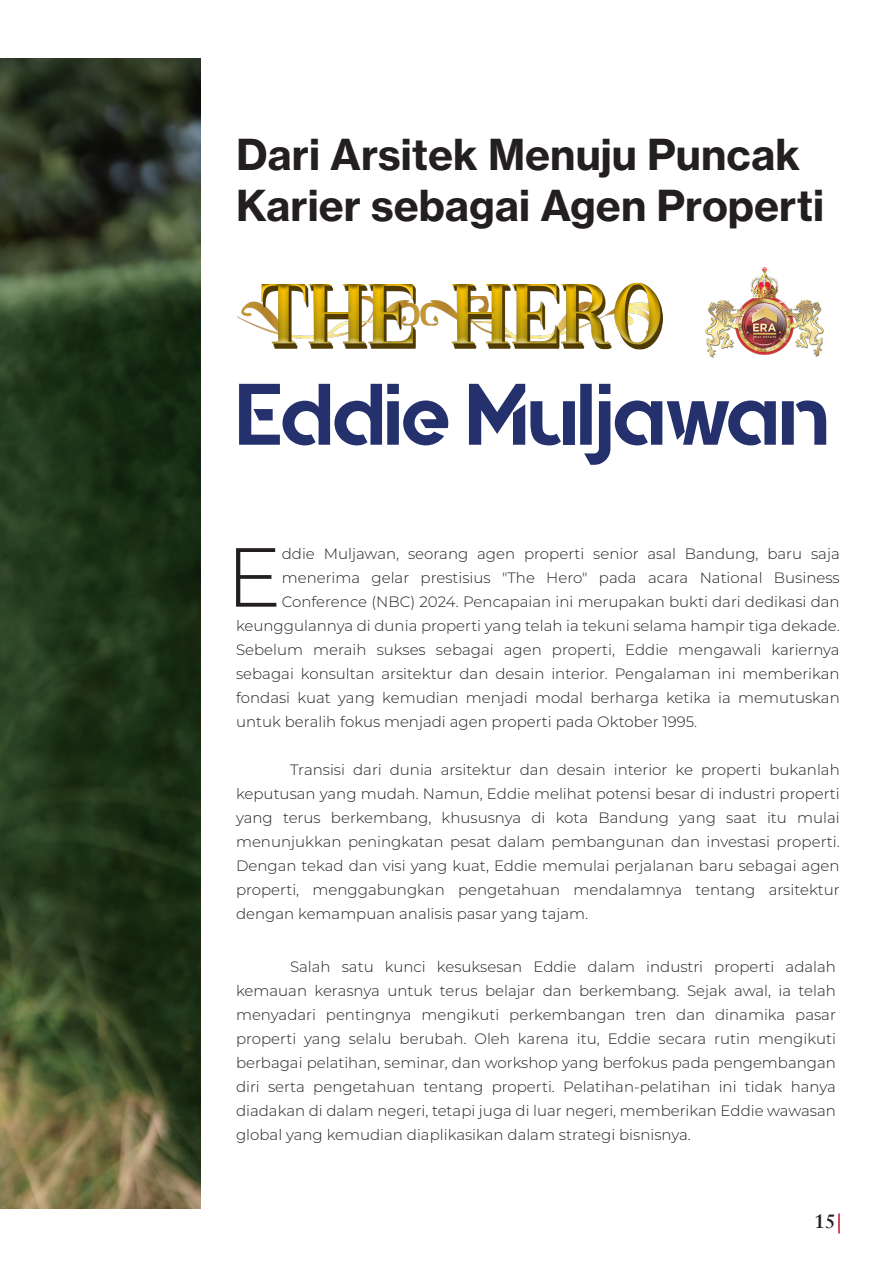
<style>
.page{position:relative;width:893px;height:1263px;background:#fff}
.page>*{position:absolute;margin:0;border:0;box-sizing:border-box;transform-origin:0 0}
.t1{font:87px "Quantify";color:#25316d}
.t2{font:300 83.55px "Montserrat";color:#231f20}
.t3{font:42px "N Haas Grotesk TX Pro 75 Bd";color:#231f20}
.t4{font:700 19.5px "Sabon";color:#231f20}
.t5{font:300 15px/24px "Montserrat";color:#231f20;text-align:justify}
</style>
<div class="page">
<hr style="left:838px;top:1213px;width:2px;height:20px;background:#c8102e">
<img style="left:0;top:59px;width:200px;height:1150px">
<img style="left:238px;top:302px;width:11px;height:22px">
<img style="left:249px;top:282px;width:414px;height:68px">
<img style="left:705px;top:268px;width:119px;height:90px">
<p class="t3" style="left:236px;top:128px;width:566px">Dari Arsitek Menuju Puncak</p>
<p class="t3" style="left:236px;top:179px;width:590px">Karier sebagai Agen Properti</p>
<p class="t1" style="left:236px;top:365px;width:594px">Eddie Muljawan</p>
<p class="t2" style="left:226px;top:520px;width:57px">E</p>
<p class="t5" style="left:282px;top:541px;width:559px">ddie Muljawan, seorang agen properti senior asal Bandung, baru saja</p>
<p class="t5" style="left:282px;top:565px;width:559px">menerima gelar prestisius "The Hero" pada acara National Business</p>
<p class="t5" style="left:282px;top:589px;width:559px">Conference (NBC) 2024. Pencapaian ini merupakan bukti dari dedikasi dan</p>
<p class="t5" style="left:236px;top:613px;width:605px">keunggulannya di dunia properti yang telah ia tekuni selama hampir tiga dekade.</p>
<p class="t5" style="left:236px;top:637px;width:605px">Sebelum meraih sukses sebagai agen properti, Eddie mengawali kariernya</p>
<p class="t5" style="left:236px;top:661px;width:605px">sebagai konsultan arsitektur dan desain interior. Pengalaman ini memberikan</p>
<p class="t5" style="left:236px;top:685px;width:605px">fondasi kuat yang kemudian menjadi modal berharga ketika ia memutuskan</p>
<p class="t5" style="left:236px;top:709px;width:463px">untuk beralih fokus menjadi agen properti pada Oktober 1995.</p>
<p class="t5" style="left:236px;top:757px;width:605px;text-indent:54px">Transisi dari dunia arsitektur dan desain interior ke properti bukanlah keputusan yang mudah. Namun, Eddie melihat potensi besar di industri properti yang terus berkembang, khususnya di kota Bandung yang saat itu mulai menunjukkan peningkatan pesat dalam pembangunan dan investasi properti.<br>Dengan tekad dan visi yang kuat, Eddie memulai perjalanan baru sebagai agen properti, menggabungkan pengetahuan mendalamnya tentang arsitektur dengan kemampuan analisis pasar yang tajam.</p>
<p class="t5" style="left:236px;top:954px;width:601px;text-indent:54px">Salah satu kunci kesuksesan Eddie dalam industri properti adalah kemauan kerasnya untuk terus belajar dan berkembang. Sejak awal, ia telah menyadari pentingnya mengikuti perkembangan tren dan dinamika pasar properti yang selalu berubah. Oleh karena itu, Eddie secara rutin mengikuti berbagai pelatihan, seminar, dan workshop yang berfokus pada pengembangan diri serta pengetahuan tentang properti. Pelatihan-pelatihan ini tidak hanya diadakan di dalam negeri, tetapi juga di luar negeri, memberikan Eddie wawasan global yang kemudian diaplikasikan dalam strategi bisnisnya.</p>
<h3 class="t4" style="left:814px;top:1209px;width:23px">15</h3>
</div>
